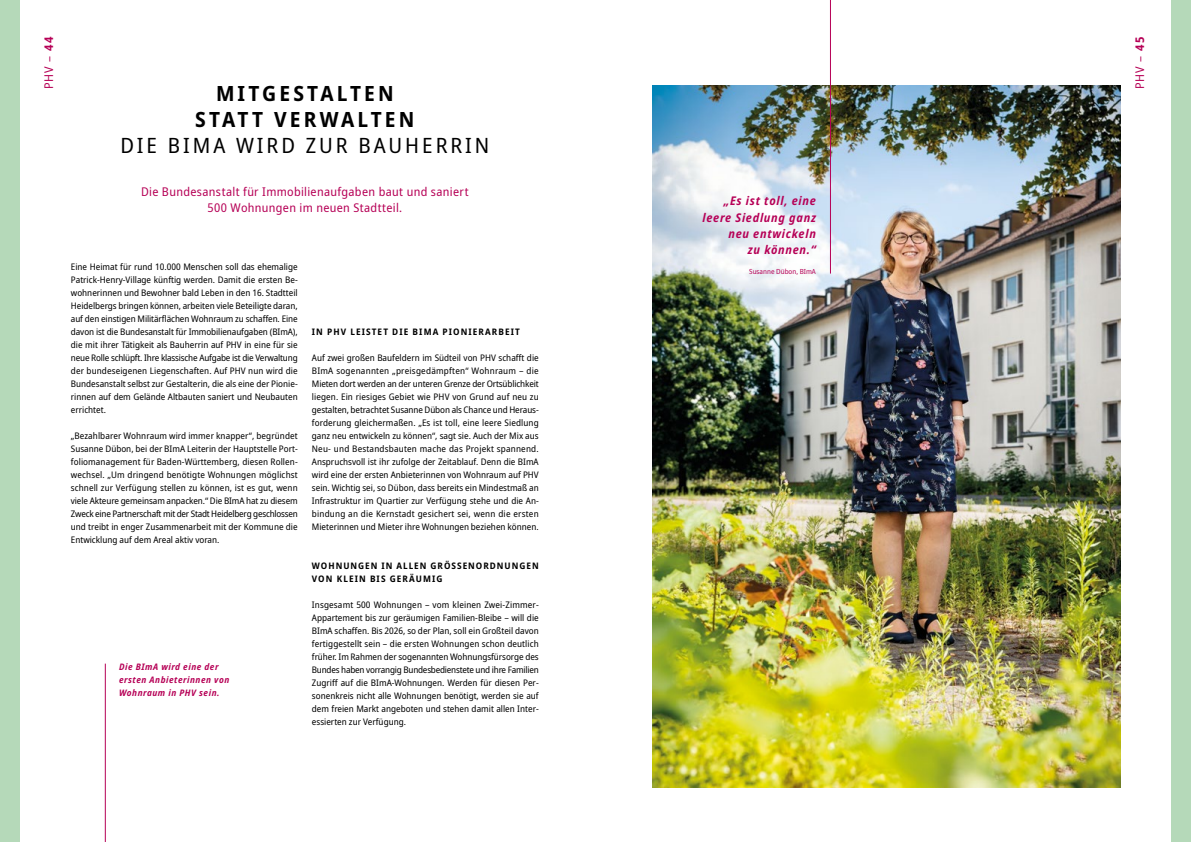
<style>
.page{position:relative;width:1191px;height:842px;background:#fff}
.page>*{position:absolute;margin:0;border:0;box-sizing:border-box;transform-origin:0 0}
.Headline{font:700 semi-condensed 21px "Noto Sans";letter-spacing:.15em;color:#000}
.Subheadline{font:semi-condensed 21px "Noto Sans";letter-spacing:.14em;color:#000}
.Teasertext{font:semi-condensed 12px "Noto Sans";letter-spacing:.025em;color:#b60056}
.Zitat_12pt{font:italic 700 semi-condensed 12px "Noto Sans";letter-spacing:.06em;color:#b60056}
.Kolumnentitel{font:semi-condensed 12px "Noto Sans";letter-spacing:.08em;color:#b60056}
.Fließtext{font:semi-condensed 9px/13px "Noto Sans";color:#000;text-align:justify}
.Headline_Fließtext{font:700 semi-condensed 9px/13px "Noto Sans";letter-spacing:.12em;color:#000}
.Fact_9pt{font:italic 700 semi-condensed 9px/13px "Noto Sans";letter-spacing:.06em;color:#b60056}
.Bildunterschriften{font:semi-condensed 7px "Noto Sans";color:#b60056}
.s1{font-weight:700}
</style>
<div class="page">
<img style="left:652px;top:85px;width:468px;height:702px">
<hr style="left:830px;top:0;width:1px;height:274px;background:#b60056">
<hr style="left:105px;top:664px;width:1px;height:178px;background:#b60056">
<div style="left:0;top:0;width:19px;height:842px;background:#b5d9b9"></div>
<div style="left:1171px;top:0;width:20px;height:842px;background:#b5d9b9"></div>
<p class="Kolumnentitel" style="left:40px;top:89px;width:54px;rotate:-90deg">PHV – <span class="s1">44</span></p>
<p class="Kolumnentitel" style="left:1131px;top:89px;width:54px;rotate:-90deg">PHV – <span class="s1">45</span></p>
<p class="Headline" style="left:216px;top:79px;width:179px">MITGESTALTEN</p>
<p class="Headline" style="left:195px;top:105px;width:221px">STATT VERWALTEN</p>
<p class="Subheadline" style="left:120px;top:131px;width:370px">DIE BIMA WIRD ZUR BAUHERRIN</p>
<p class="Teasertext" style="left:141px;top:183px;width:329px">Die Bundesanstalt für Immobilienaufgaben baut und saniert</p>
<p class="Teasertext" style="left:207px;top:199px;width:196px">500 Wohnungen im neuen Stadtteil.</p>
<p class="Zitat_12pt" style="left:723px;top:192px;width:94px">„Es ist toll, eine</p>
<p class="Zitat_12pt" style="left:702px;top:209px;width:115px">leere Siedlung ganz</p>
<p class="Zitat_12pt" style="left:728px;top:225px;width:89px">neu entwickeln</p>
<p class="Zitat_12pt" style="left:748px;top:241px;width:70px">zu können.“</p>
<p class="Bildunterschriften" style="left:749px;top:266px;width:68px">Susanne Dübon, BImA</p>
<p class="Fließtext" style="left:71px;top:261px;width:228px">Eine Heimat für rund 10.000 Menschen soll das ehemalige Patrick-Henry-Village künftig werden. Damit die ersten Be&shy;wohnerinnen und Bewohner bald Leben in den 16. Stadtteil Heidelbergs bringen können, arbeiten viele Beteiligte daran, auf den einstigen Militärflächen Wohnraum zu schaffen. Eine davon ist die Bundesanstalt für Immobilienaufgaben (BImA), die mit ihrer Tätigkeit als Bauherrin auf PHV in eine für sie neue Rolle schlüpft. Ihre klassische Aufgabe ist die Verwaltung der bundeseigenen Liegenschaften. Auf PHV nun wird die Bundesanstalt selbst zur Gestalterin, die als eine der Pionie&shy;rinnen auf dem Gelände Altbauten saniert und Neubauten errichtet.</p>
<p class="Fließtext" style="left:71px;top:430px;width:228px">„Bezahlbarer Wohnraum wird immer knapper“, begründet Susanne Dübon, bei der BImA Leiterin der Hauptstelle Port&shy;foliomanagement für Baden-Württemberg, diesen Rollen&shy;wechsel. „Um dringend benötigte Wohnungen möglichst schnell zur Verfügung stellen zu können, ist es gut, wenn viele Akteure gemeinsam anpacken.“ Die BImA hat zu diesem Zweck eine Partnerschaft mit der Stadt Heidelberg geschlossen und treibt in enger Zusammenarbeit mit der Kommune die Entwicklung auf dem Areal aktiv voran.</p>
<p class="Headline_Fließtext" style="left:312px;top:326px;width:209px">IN PHV LEISTET DIE BIMA PIONIERARBEIT</p>
<p class="Fließtext" style="left:312px;top:352px;width:228px">Auf zwei großen Baufeldern im Südteil von PHV schafft die BImA sogenannten „preisgedämpften“ Wohnraum – die Mieten dort werden an der unteren Grenze der Ortsüblichkeit liegen. Ein riesiges Gebiet wie PHV von Grund auf neu zu gestalten, betrachtet Susanne Dübon als Chance und Heraus&shy;forderung gleichermaßen. „Es ist toll, eine leere Siedlung ganz neu entwickeln zu können“, sagt sie. Auch der Mix aus Neu- und Bestandsbauten mache das Projekt spannend.<br>Anspruchsvoll ist ihr zufolge der Zeitablauf. Denn die BImA wird eine der ersten Anbieterinnen von Wohnraum auf PHV sein. Wichtig sei, so Dübon, dass bereits ein Mindestmaß an Infrastruktur im Quartier zur Verfügung stehe und die An&shy;bindung an die Kernstadt gesichert sei, wenn die ersten Mieterinnen und Mieter ihre Wohnungen beziehen können.</p>
<p class="Headline_Fließtext" style="left:312px;top:560px;width:228px">WOHNUNGEN IN ALLEN GRÖSSENORDNUNGEN<br>VON KLEIN BIS GERÄUMIG</p>
<p class="Fließtext" style="left:312px;top:599px;width:228px">Insgesamt 500 Wohnungen – vom kleinen Zwei-Zimmer-Appartement bis zur geräumigen Familien-Bleibe – will die BImA schaffen. Bis 2026, so der Plan, soll ein Großteil davon fertiggestellt sein – die ersten Wohnungen schon deutlich früher. Im Rahmen der sogenannten Wohnungsfürsorge des Bundes haben vorrangig Bundesbedienstete und ihre Familien Zugriff auf die BImA-Wohnungen. Werden für diesen Per&shy;sonenkreis nicht alle Wohnungen benötigt, werden sie auf dem freien Markt angeboten und stehen damit allen Inter&shy;essierten zur Verfügung.</p>
<p class="Fact_9pt" style="left:119px;top:660px;width:101px">Die BImA wird eine der</p>
<p class="Fact_9pt" style="left:119px;top:673px;width:112px">ersten Anbieterinnen von<br>Wohnraum in PHV sein.</p>
</div>
